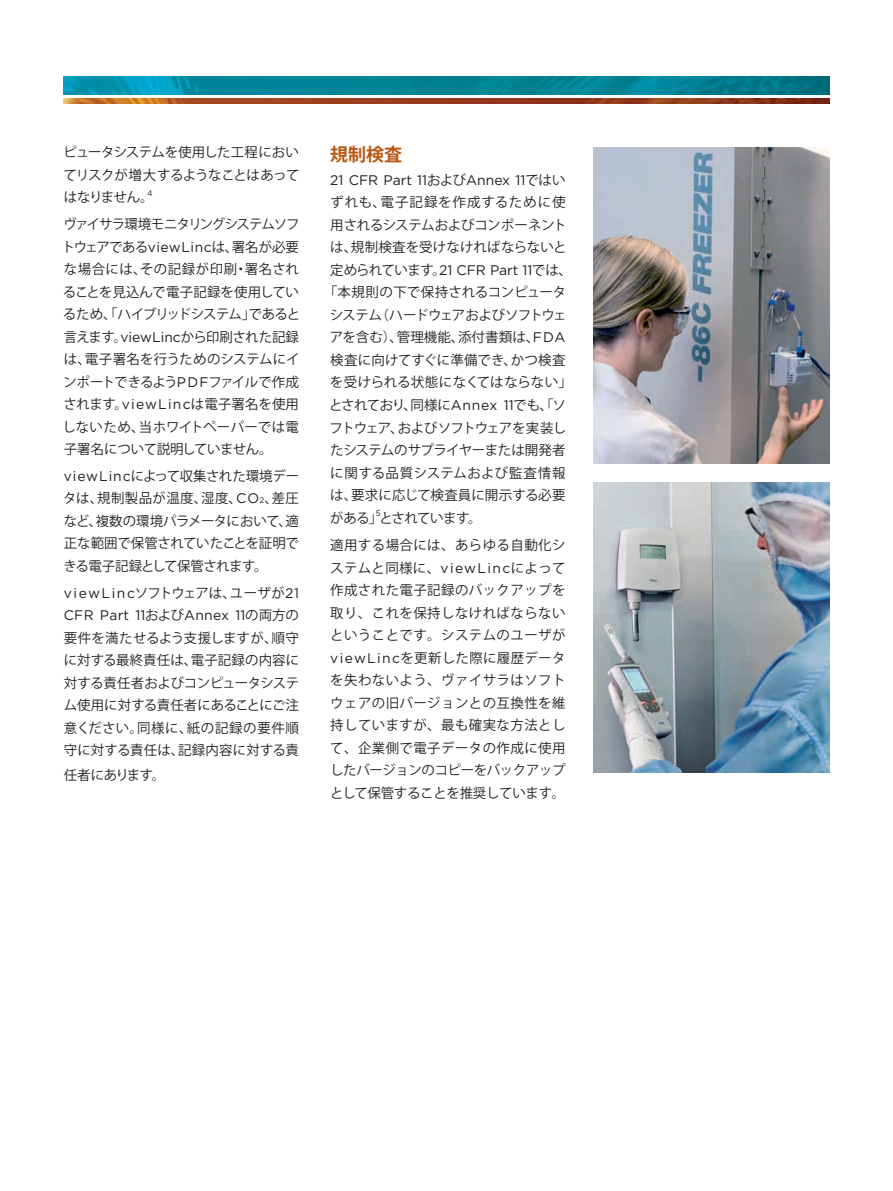
<style>
.page{position:relative;width:893px;height:1191px;background:#fff}
.page>*{position:absolute;margin:0;border:0;box-sizing:border-box;transform-origin:0 0}
.t1{font:700 18px "Koz Go Pro";color:#b95814}
.t2{font:13.95px "Gotham";color:#231f20}
.t3{font:13.95px "Gotham";letter-spacing:.02em;color:#231f20}
.t4{font:13.5px/22.5px "Koz Go Pro";letter-spacing:-.015em;color:#231f20;text-align:justify}
.t5{font:13.5px "Koz Go Pro";letter-spacing:.01em;color:#231f20}
.t6{font:13.5px "Koz Go Pro";letter-spacing:-.045em;color:#231f20}
.t7{font:13.5px "Koz Go Pro";letter-spacing:-.035em;color:#231f20}
.t8{font:13.5px/27.6px "Koz Go Pro";letter-spacing:.03em;color:#231f20}
.t9{font:13.5px "Koz Go Pro";letter-spacing:-.05em;color:#231f20}
.t10{font:13.5px "Koz Go Pro";letter-spacing:-.055em;color:#231f20}
.t11{font:13.5px "Koz Go Pro";letter-spacing:-.07em;color:#231f20}
.t12{font:13.5px "Koz Go Pro";letter-spacing:.015em;color:#231f20}
.t13{font:13.5px "Koz Go Pro";letter-spacing:.005em;color:#231f20}
.t14{font:13.5px "Koz Go Pro";letter-spacing:.075em;color:#231f20}
.t15{font:13.5px "Koz Go Pro";letter-spacing:.035em;color:#231f20}
.t16{font:8.1px "Gotham";color:#231f20}
.s1{font-family:"Gotham";font-size:13.95px}
.s2{font-family:"Gotham";font-size:8.1px}
.s3{font-family:"Koz Go Pro";font-size:13.5px}
</style>
<div class="page">
<img style="left:64px;top:77px;width:765px;height:18px">
<img style="left:64px;top:98px;width:765px;height:6px">
<img style="left:594px;top:482px;width:235px;height:290px">
<img style="left:594px;top:147px;width:235px;height:316px">
<p class="t4" style="left:63px;top:141px;width:238px">ピュータシステムを使用した工程においてリスクが増大するようなことはあってはなりません。</p>
<p class="t16" style="left:147px;top:188px;width:7px">4</p>
<p class="t4" style="left:62px;top:213px;width:240px">ヴァイサラ環境モニタリングシステムソフトウェアである<span class="s1">viewLinc</span>は、署名が必要な場合には、その記録が印刷・署名されることを見込んで電子記録を使用しているため、「ハイブリッドシステム」であると言えます。<span class="s1">viewLinc</span>から印刷された記録は、電子署名を行うためのシステムにインポートできるよう<span class="s1">PDF</span>ファイルで作成されます。<span class="s1">viewLinc</span>は電子署名を使用しないため、当ホワイトペーパーでは電子署名について説明していません。</p>
<p class="t4" style="left:63px;top:465px;width:238px"><span class="s1">viewLinc</span>によって収集された環境データは、規制製品が温度、湿度、<span class="s1">CO</span><span class="s2">2</span>、差圧など、複数の環境パラメータにおいて、適正な範囲で保管されていたことを証明できる電子記録として保管されます。</p>
<p class="t9" style="left:64px;top:584px;width:237px"><span class="s1">viewLinc</span>ソフトウェアは、ユーザが<span class="s1">21</span></p>
<p class="t3" style="left:64px;top:606px;width:237px">CFR Part 11<span class="s3">および</span>Annex 11<span class="s3">の両方の</span></p>
<p class="t4" style="left:64px;top:627px;width:237px">要件を満たせるよう支援しますが、順守に対する最終責任は、電子記録の内容に対する責任者およびコンピュータシステム使用に対する責任者にあることにご注意ください。同様に、紙の記録の要件順守に対する責任は、記録内容に対する責</p>
<p class="t7" style="left:64px;top:766px;width:103px">任者にあります。</p>
<h1 class="t1" style="left:330px;top:142px;width:73px">規制検査</h1>
<p class="t2" style="left:330px;top:171px;width:237px">21 CFR Part 11<span class="s3">および</span>Annex 11<span class="s3">ではい</span></p>
<p class="t14" style="left:330px;top:194px;width:237px">ずれも、電子記録を作成するために使</p>
<p class="t4" style="left:330px;top:214px;width:238px">用されるシステムおよびコンポーネント</p>
<p class="t12" style="left:330px;top:239px;width:238px">は、規制検査を受けなければならないと</p>
<p class="t6" style="left:330px;top:261px;width:243px">定められています。<span class="s1">21 CFR Part 11</span>では、</p>
<p class="t13" style="left:324px;top:284px;width:244px">「本規則の下で保持されるコンピュータ</p>
<p class="t10" style="left:330px;top:306px;width:238px">システム（ハードウェアおよびソフトウェ</p>
<p class="t5" style="left:330px;top:329px;width:237px">アを含む）、管理機能、添付書類は、<span class="s1">FDA</span></p>
<p class="t5" style="left:330px;top:351px;width:237px">検査に向けてすぐに準備でき、かつ検査</p>
<p class="t4" style="left:330px;top:371px;width:244px">を受けられる状態になくてはならない」</p>
<p class="t6" style="left:329px;top:396px;width:238px">とされており、同様に<span class="s1">Annex 11</span>でも、「ソ</p>
<p class="t11" style="left:330px;top:419px;width:238px">フトウェア、およびソフトウェアを実装し</p>
<p class="t7" style="left:330px;top:441px;width:237px">たシステムのサプライヤーまたは開発者</p>
<p class="t15" style="left:330px;top:464px;width:237px">に関する品質システムおよび監査情報</p>
<p class="t5" style="left:330px;top:486px;width:237px">は、要求に応じて検査員に開示する必要</p>
<p class="t4" style="left:330px;top:507px;width:53px">がある」</p>
<p class="t16" style="left:376px;top:508px;width:6px">5</p>
<p class="t8" style="left:330px;top:504px;width:237px;text-indent:49px">とされています。<br>適用する場合には、あらゆる自動化シ</p>
<p class="t4" style="left:330px;top:557px;width:237px">ステムと同様に、<span class="s1">viewLinc</span>によって作成された電子記録のバックアップを取り、これを保持しなければならないということです。システムのユーザが<span class="s1">viewLinc</span>を更新した際に履歴データを失わないよう、ヴァイサラはソフトウェアの旧バージョンとの互換性を維持していますが、最も確実な方法として、企業側で電子データの作成に使用したバージョンのコピーをバックアップとして保管することを推奨しています。</p>
</div>
